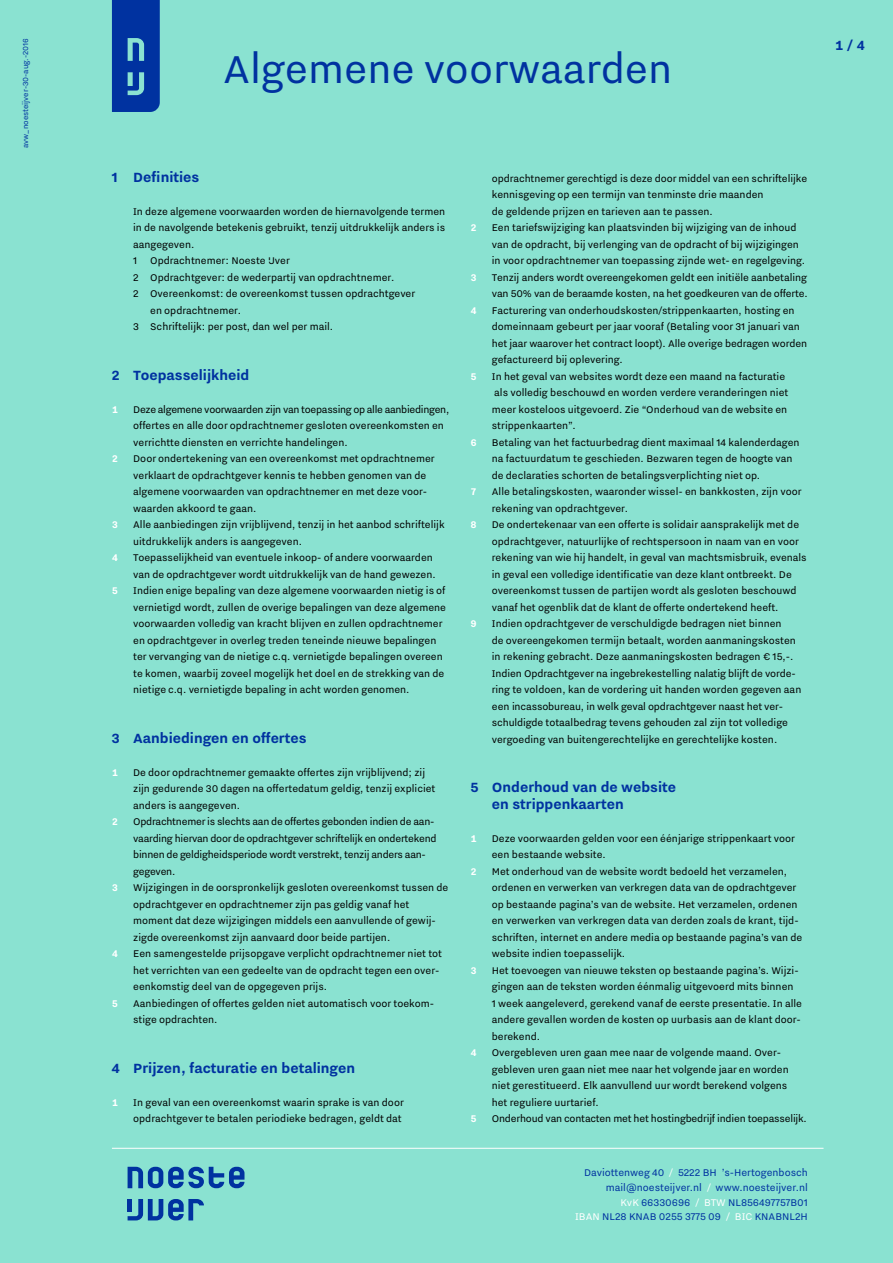
<style>
.page{position:relative;width:893px;height:1263px;background:#8ae2d1}
.page>*{position:absolute;margin:0;border:0;box-sizing:border-box;transform-origin:0 0}
.t1{font:48px "Nitti Grotesk";color:#0032a0}
.t2{font:700 16.5px/16.5px "Nitti Grotesk";color:#0032a0}
.t3{font:12px/16.5px "Nitti Grotesk";color:#000}
.t4{font:12px/16.5px "Nitti Grotesk";letter-spacing:-.02em;color:#000}
.t5{font:12px/14.9px "Nitti Grotesk";color:#0032a0;text-align:right}
.t6{font:700 12px "Nitti Grotesk";color:#fff}
.t7{font:9px "Nitti Grotesk";color:#0032a0}
.s1{color:#fff}
</style>
<div class="page">
<svg style="left:128px;top:1167px;width:116px;height:21px"></svg>
<svg style="left:128px;top:1199px;width:76px;height:21px"></svg>
<hr style="left:112px;top:1148px;width:711px;height:1px;background:#fff">
<svg style="left:112px;top:0;width:48px;height:112px;background:#0d43a4"></svg>
<p class="t7" style="left:20px;top:148px;width:111px;rotate:-90deg">avw_noesteijver-30-aug.-2016</p>
<h2 class="t2" style="left:835px;top:36px;width:32px">1 / 4</h2>
<h2 class="t2" style="left:112px;top:168px;width:89px">1 Definities</h2>
<p class="t3" style="left:133px;top:202px;width:313px">In deze algemene voorwaarden worden de hiernavolgende termen</p>
<p class="t3" style="left:133px;top:219px;width:313px">in de navolgende betekenis gebruikt, tenzij uitdrukkelijk anders is</p>
<p class="t3" style="left:133px;top:235px;width:63px">aangegeven.</p>
<p class="t3" style="left:133px;top:252px;width:158px">1 Opdrachtnemer: Noeste IJver</p>
<p class="t3" style="left:133px;top:268px;width:263px">2 Opdrachtgever: de wederpartij van opdrachtnemer.</p>
<p class="t3" style="left:133px;top:285px;width:284px">2 Overeenkomst: de overeenkomst tussen opdrachtgever</p>
<p class="t3" style="left:150px;top:301px;width:92px">en opdrachtnemer.</p>
<p class="t3" style="left:133px;top:318px;width:201px">3 Schriftelijk: per post, dan wel per mail.</p>
<h2 class="t2" style="left:112px;top:366px;width:139px">2 Toepasselijkheid</h2>
<p class="t6" style="left:112px;top:402px;width:8px">1</p>
<p class="t3" style="left:133px;top:400px;width:318px">Deze algemene voorwaarden zijn van toepassing op alle aanbiedingen, offertes en alle door opdrachtnemer gesloten overeenkomsten en verrichtte diensten en verrichte handelingen.</p>
<p class="t6" style="left:112px;top:452px;width:8px">2</p>
<p class="t3" style="left:133px;top:450px;width:303px">Door ondertekening van een overeenkomst met opdrachtnemer verklaart de opdrachtgever kennis te hebben genomen van de algemene voorwaarden van opdrachtnemer en met deze voor&shy;waarden akkoord te gaan.</p>
<p class="t6" style="left:112px;top:518px;width:8px">3</p>
<p class="t3" style="left:133px;top:516px;width:313px">Alle aanbiedingen zijn vrijblijvend, tenzij in het aanbod schriftelijk uitdrukkelijk anders is aangegeven.</p>
<p class="t6" style="left:112px;top:551px;width:8px">4</p>
<p class="t3" style="left:133px;top:549px;width:304px">Toepasselijkheid van eventuele inkoop- of andere voorwaarden van de opdrachtgever wordt uitdrukkelijk van de hand gewezen.</p>
<p class="t6" style="left:112px;top:584px;width:8px">5</p>
<p class="t3" style="left:133px;top:582px;width:314px">Indien enige bepaling van deze algemene voorwaarden nietig is of vernietigd wordt, zullen de overige bepalingen van deze algemene voorwaarden volledig van kracht blijven en zullen opdrachtnemer en opdrachtgever in overleg treden teneinde nieuwe bepalingen ter vervanging van de nietige c.q. vernietigde bepalingen overeen te komen, waarbij zoveel mogelijk het doel en de strekking van de nietige c.q. vernietigde bepaling in acht worden genomen.</p>
<h2 class="t2" style="left:112px;top:729px;width:196px">3 Aanbiedingen en offertes</h2>
<p class="t6" style="left:112px;top:765px;width:8px">1</p>
<p class="t3" style="left:133px;top:763px;width:304px">De door opdrachtnemer gemaakte offertes zijn vrijblijvend; zij zijn gedurende 30 dagen na offertedatum geldig, tenzij expliciet anders is aangegeven.</p>
<p class="t6" style="left:112px;top:815px;width:8px">2</p>
<p class="t4" style="left:133px;top:813px;width:305px">Opdrachtnemer is slechts aan de offertes gebonden indien de aan&shy;vaarding hiervan door de opdrachtgever schriftelijk en ondertekend binnen de geldigheidsperiode wordt verstrekt, tenzij anders aan&shy;gegeven.</p>
<p class="t6" style="left:112px;top:881px;width:8px">3</p>
<p class="t3" style="left:133px;top:879px;width:317px">Wijzigingen in de oorspronkelijk gesloten overeenkomst tussen de opdrachtgever en opdrachtnemer zijn pas geldig vanaf het moment dat deze wijzigingen middels een aanvullende of gewij&shy;zigde overeenkomst zijn aanvaard door beide partijen.</p>
<p class="t6" style="left:112px;top:947px;width:8px">4</p>
<p class="t3" style="left:133px;top:945px;width:310px">Een samengestelde prijsopgave verplicht opdrachtnemer niet tot het verrichten van een gedeelte van de opdracht tegen een over&shy;eenkomstig deel van de opgegeven prijs.</p>
<p class="t6" style="left:112px;top:996px;width:8px">5</p>
<p class="t3" style="left:133px;top:994px;width:302px">Aanbiedingen of offertes gelden niet automatisch voor toekom&shy;stige opdrachten.</p>
<h2 class="t2" style="left:112px;top:1059px;width:245px">4 Prijzen, facturatie en betalingen</h2>
<p class="t6" style="left:112px;top:1095px;width:8px">1</p>
<p class="t3" style="left:133px;top:1093px;width:272px">In geval van een overeenkomst waarin sprake is van door opdrachtgever te betalen periodieke bedragen, geldt dat</p>
<h1 class="t1" style="left:223px;top:41px;width:451px">Algemene voorwaarden</h1>
<p class="t3" style="left:492px;top:169px;width:317px">opdrachtnemer gerechtigd is deze door middel van een schriftelijke kennisgeving op een termijn van tenminste drie maanden<br>de geldende prijzen en tarieven aan te passen.</p>
<p class="t6" style="left:471px;top:221px;width:8px">2</p>
<p class="t3" style="left:492px;top:219px;width:315px">Een tariefswijziging kan plaatsvinden bij wijziging van de inhoud van de opdracht, bij verlenging van de opdracht of bij wijzigingen in voor opdrachtnemer van toepassing zijnde wet- en regelgeving.</p>
<p class="t6" style="left:471px;top:270px;width:8px">3</p>
<p class="t3" style="left:492px;top:268px;width:317px">Tenzij anders wordt overeengekomen geldt een initiële aanbetaling van 50% van de beraamde kosten, na het goedkeuren van de offerte.</p>
<p class="t6" style="left:471px;top:303px;width:8px">4</p>
<p class="t3" style="left:492px;top:301px;width:317px">Facturering van onderhoudskosten/strippenkaarten, hosting en domeinnaam gebeurt per jaar vooraf (Betaling voor 31 januari van het jaar waarover het contract loopt). Alle overige bedragen worden gefactureerd bij oplevering.</p>
<p class="t6" style="left:471px;top:369px;width:8px">5</p>
<p class="t3" style="left:492px;top:367px;width:298px">In het geval van websites wordt deze een maand na facturatie als volledig beschouwd en worden verdere veranderingen niet meer kosteloos uitgevoerd. Zie “Onderhoud van de website en strippenkaarten”.</p>
<p class="t6" style="left:471px;top:435px;width:8px">6</p>
<p class="t3" style="left:492px;top:433px;width:309px">Betaling van het factuurbedrag dient maximaal 14 kalenderdagen na factuurdatum te geschieden. Bezwaren tegen de hoogte van de declaraties schorten de betalingsverplichting niet op.</p>
<p class="t6" style="left:471px;top:485px;width:8px">7</p>
<p class="t3" style="left:492px;top:483px;width:311px">Alle betalingskosten, waaronder wissel- en bankkosten, zijn voor rekening van opdrachtgever.</p>
<p class="t6" style="left:471px;top:518px;width:8px">8</p>
<p class="t3" style="left:492px;top:516px;width:316px">De ondertekenaar van een offerte is solidair aansprakelijk met de opdrachtgever, natuurlijke of rechtspersoon in naam van en voor rekening van wie hij handelt, in geval van machtsmisbruik, evenals in geval een volledige identificatie van deze klant ontbreekt. De overeenkomst tussen de partijen wordt als gesloten beschouwd vanaf het ogenblik dat de klant de offerte ondertekend heeft.</p>
<p class="t6" style="left:471px;top:617px;width:8px">9</p>
<p class="t3" style="left:492px;top:615px;width:311px">Indien opdrachtgever de verschuldigde bedragen niet binnen<br>de overeengekomen termijn betaalt, worden aanmaningskosten in rekening gebracht. Deze aanmaningskosten bedragen € 15,-.<br>Indien Opdrachtgever na ingebrekestelling nalatig blijft de vorde&shy;ring te voldoen, kan de vordering uit handen worden gegeven aan een incassobureau, in welk geval opdrachtgever naast het ver&shy;schuldigde totaalbedrag tevens gehouden zal zijn tot volledige vergoeding van buitengerechtelijke en gerechtelijke kosten.</p>
<h2 class="t2" style="left:492px;top:778px;width:186px;text-indent:-21px">5 Onderhoud van de website en strippenkaarten</h2>
<p class="t6" style="left:471px;top:831px;width:8px">1</p>
<p class="t3" style="left:492px;top:829px;width:305px">Deze voorwaarden gelden voor een éénjarige strippenkaart voor een bestaande website.</p>
<p class="t6" style="left:471px;top:864px;width:8px">2</p>
<p class="t3" style="left:492px;top:862px;width:312px">Met onderhoud van de website wordt bedoeld het verzamelen, ordenen en verwerken van verkregen data van de opdrachtgever op bestaande pagina’s van de website. Het verzamelen, ordenen en verwerken van verkregen data van derden zoals de krant, tijd&shy;schriften, internet en andere media op bestaande pagina’s van de website indien toepasselijk.</p>
<p class="t6" style="left:471px;top:963px;width:8px">3</p>
<p class="t3" style="left:492px;top:961px;width:312px">Het toevoegen van nieuwe teksten op bestaande pagina’s. Wijzi&shy;gingen aan de teksten worden éénmalig uitgevoerd mits binnen<br>1 week aangeleverd, gerekend vanaf de eerste presentatie. In alle andere gevallen worden de kosten op uurbasis aan de klant door&shy;berekend.</p>
<p class="t6" style="left:471px;top:1046px;width:8px">4</p>
<p class="t3" style="left:492px;top:1044px;width:298px">Overgebleven uren gaan mee naar de volgende maand. Over&shy;gebleven uren gaan niet mee naar het volgende jaar en worden niet gerestitueerd. Elk aanvullend uur wordt berekend volgens het reguliere uurtarief.</p>
<p class="t6" style="left:471px;top:1112px;width:8px">5</p>
<p class="t3" style="left:492px;top:1110px;width:316px">Onderhoud van contacten met het hostingbedrijf indien toepasselijk.</p>
<p class="t5" style="left:575px;top:1165px;width:234px">Daviottenweg 40 <span class="s1">/</span> 5222 BH ’s-Hertogenbosch mail@noesteijver.nl <span class="s1">/</span> www.noesteijver.nl<br><span class="s1">KvK</span> 66330696 <span class="s1">/ BTW</span> NL856497757B01<br><span class="s1">IBAN</span> NL28 KNAB 0255 3775 09 <span class="s1">/ BIC</span> KNABNL2H</p>
</div>
